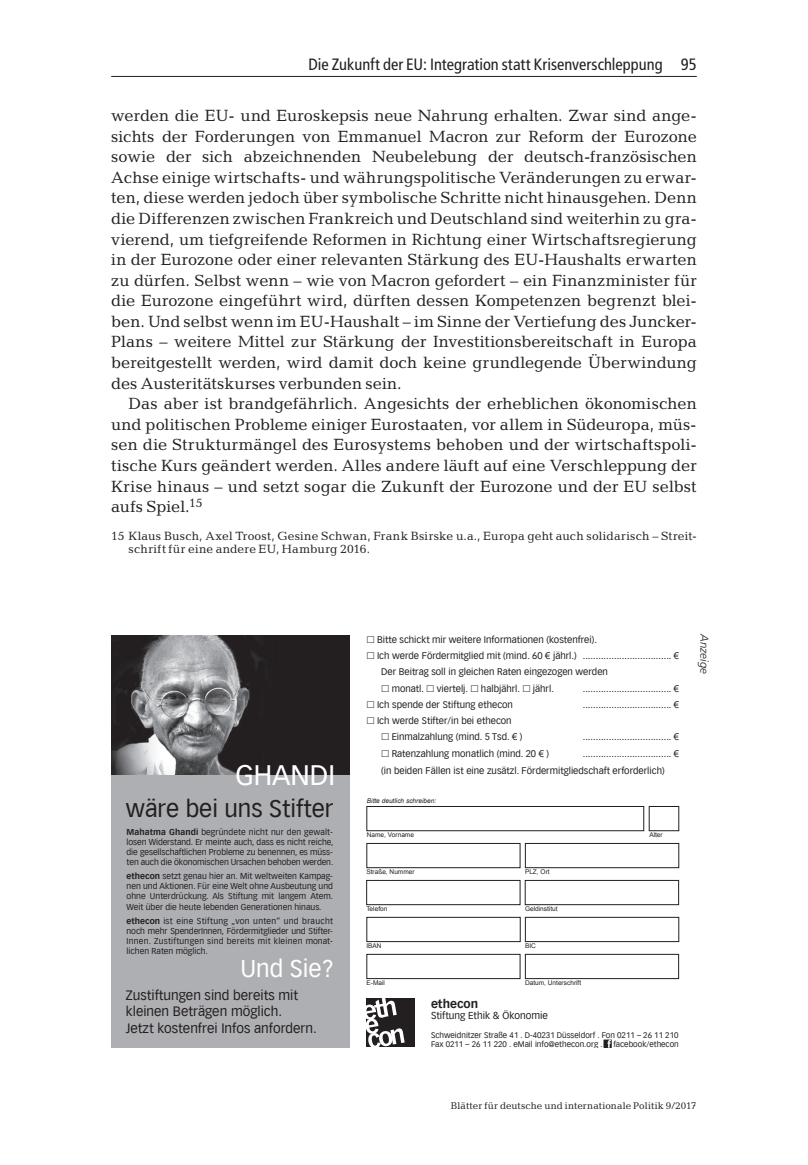
<style>
.page{position:relative;width:808px;height:1165px;background:#fff}
.page>*{position:absolute;margin:0;border:0;box-sizing:border-box;transform-origin:0 0}
.t1{font:27.47px "Vectora LH";color:#fff}
.t2{font:23.62px "Vectora LH";color:#fff}
.t3{font:23.45px "Vectora LH";color:#231f20}
.t4{font:16.45px/20.7px "Candida Std";letter-spacing:.005em;color:#231f20;text-align:justify}
.t5{font:condensed 16.45px "Frutiger LT Std";color:#231f20}
.t6{font:13.3px/16.1px "Vectora LH";color:#231f20}
.t7{font:12.08px/13.8px "Candida Std";letter-spacing:.015em;color:#231f20}
.t8{font:700 11.72px "Vectora LH";color:#231f20}
.t9{font:italic 300 11.38px "Frutiger LT Std";color:#231f20}
.t10{font:9.8px "Candida Std";letter-spacing:.01em;color:#231f20}
.t11{font:9.8px "Vectora LH";color:#231f20}
.t12{font:9.45px/16.3px "Vectora LH";color:#231f20}
.t13{font:8.4px/10px "Vectora LH";color:#231f20;text-align:justify}
.t14{font:7.88px/9.5px "Vectora LH";color:#231f20}
.t15{font:6.48px "Arial";color:#231f20}
.t16{font:italic 6.48px "Arial";color:#231f20}
.s1{font-weight:700}
.s2{font-family:"Arial"}
</style>
<div class="page">
<hr style="left:111px;top:76px;width:586px;height:1px;background:#231f20">
<div style="left:111px;top:635px;width:239px;height:412px;background:#aeafb3"></div>
<img style="left:111px;top:635px;width:239px;height:139px">
<div style="left:366px;top:806px;width:278px;height:25px;border:1px solid #231f20"></div>
<div style="left:649px;top:806px;width:30px;height:25px;border:1px solid #231f20"></div>
<div style="left:366px;top:843px;width:154px;height:25px;border:1px solid #231f20"></div>
<div style="left:366px;top:880px;width:154px;height:25px;border:1px solid #231f20"></div>
<div style="left:366px;top:917px;width:154px;height:25px;border:1px solid #231f20"></div>
<div style="left:525px;top:843px;width:154px;height:25px;border:1px solid #231f20"></div>
<div style="left:525px;top:880px;width:154px;height:25px;border:1px solid #231f20"></div>
<div style="left:525px;top:917px;width:154px;height:25px;border:1px solid #231f20"></div>
<div style="left:525px;top:954px;width:154px;height:25px;border:1px solid #231f20"></div>
<div style="left:366px;top:954px;width:154px;height:25px;border:1px solid #231f20"></div>
<svg style="left:604px;top:1039px;width:8px;height:8px"></svg>
<div style="left:366px;top:998px;width:49px;height:49px;background:#231f20"></div>
<svg style="left:366px;top:998px;width:39px;height:49px"></svg>
<p class="t5" style="left:308px;top:55px;width:390px">Die Zukunft der EU: Integration statt Krisenverschleppung 95</p>
<p class="t4" style="left:111px;top:105px;width:587px">werden die EU- und Euroskepsis neue Nahrung erhalten. Zwar sind ange&shy;sichts der Forderungen von Emmanuel Macron zur Reform der Eurozone sowie der sich abzeichnenden Neubelebung der deutsch-französischen Achse einige wirtschafts- und währungspolitische Veränderungen zu erwar&shy;ten, diese werden jedoch über symbolische Schritte nicht hinausgehen. Denn die Differenzen zwischen Frankreich und Deutschland sind weiterhin zu gra&shy;vierend, um tiefgreifende Reformen in Richtung einer Wirtschaftsregierung in der Eurozone oder einer relevanten Stärkung des EU-Haushalts erwarten zu dürfen. Selbst wenn – wie von Macron gefordert – ein Finanzminister für die Eurozone eingeführt wird, dürften dessen Kompetenzen begrenzt blei&shy;ben. Und selbst wenn im EU-Haushalt – im Sinne der Vertiefung des Juncker-Plans – weitere Mittel zur Stärkung der Investitionsbereitschaft in Europa bereitgestellt werden, wird damit doch keine grundlegende Überwindung des Austeritätskurses verbunden sein.</p>
<p class="t4" style="left:111px;top:393px;width:587px;text-indent:17px">Das aber ist brandgefährlich. Angesichts der erheblichen ökonomischen und politischen Probleme einiger Eurostaaten, vor allem in Südeuropa, müs&shy;sen die Strukturmängel des Eurosystems behoben und der wirtschaftspoli&shy;tische Kurs geändert werden. Alles andere läuft auf eine Verschleppung der Krise hinaus – und setzt sogar die Zukunft der Eurozone und der EU selbst aufs Spiel.<sup>15</sup></p>
<p class="t7" style="left:129px;top:529px;width:569px;text-indent:-17px">15 Klaus Busch, Axel Troost, Gesine Schwan, Frank Bsirske u.a., Europa geht auch solidarisch – Streit&shy;schrift für eine andere EU, Hamburg 2016.</p>
<h1 class="t1" style="left:235px;top:759px;width:101px">GHANDI</h1>
<h3 class="t3" style="left:126px;top:795px;width:209px">wäre bei uns Stifter</h3>
<p class="t13" style="left:127px;top:827px;width:208px"><span class="s1">Mahatma Ghandi</span> begründete nicht nur den gewalt&shy;losen Widerstand. Er meinte auch, dass es nicht reiche, die gesellschaftlichen Probleme zu benennen, es müss&shy;ten auch die ökonomischen Ursachen behoben werden.</p>
<p class="t13" style="left:127px;top:871px;width:208px"><span class="s1">ethecon</span> setzt genau hier an. Mit weltweiten Kampag&shy;nen und Aktionen. Für eine Welt ohne Ausbeutung und ohne Unterdrückung. Als Stiftung mit langem Atem.<br>Weit über die heute lebenden Generationen hinaus.</p>
<p class="t13" style="left:127px;top:916px;width:208px"><span class="s1">ethecon</span> ist eine Stiftung „von unten“ und braucht noch mehr SpenderInnen, Fördermitglieder und Stifter-Innen. Zustiftungen sind bereits mit kleinen monat&shy;lichen Raten möglich.</p>
<h2 class="t2" style="left:240px;top:955px;width:95px">Und Sie?</h2>
<p class="t6" style="left:126px;top:987px;width:192px">Zustiftungen sind bereits mit kleinen Beträgen möglich.<br>Jetzt kostenfrei Infos anfordern.</p>
<p class="t12" style="left:377px;top:631px;width:221px">Bitte schickt mir weitere Informationen (kostenfrei).</p>
<p class="t12" style="left:377px;top:648px;width:303px">Ich werde Fördermitglied mit (mind. 60 <span class="s2">€</span> jährl.) .................................. <span class="s2">€</span></p>
<p class="t12" style="left:381px;top:664px;width:228px">Der Beitrag soll in gleichen Raten eingezogen werden</p>
<p class="t12" style="left:392px;top:680px;width:34px">monatl.</p>
<p class="t12" style="left:437px;top:680px;width:33px">viertelj.</p>
<p class="t12" style="left:481px;top:680px;width:41px">halbjährl.</p>
<p class="t12" style="left:533px;top:680px;width:23px">jährl.</p>
<p class="t12" style="left:582px;top:680px;width:98px">.................................. <span class="s2">€</span></p>
<p class="t12" style="left:377px;top:696px;width:137px">Ich spende der Stiftung ethecon</p>
<p class="t12" style="left:582px;top:696px;width:98px">.................................. <span class="s2">€</span></p>
<p class="t12" style="left:392px;top:713px;width:132px;text-indent:-15px">Ich werde Stifter/in bei ethecon<br>Einmalzahlung (mind. 5 Tsd. <span class="s2">€</span> )</p>
<p class="t12" style="left:582px;top:729px;width:98px">.................................. <span class="s2">€</span></p>
<p class="t12" style="left:392px;top:745px;width:159px">Ratenzahlung monatlich (mind. 20 <span class="s2">€</span> )</p>
<p class="t12" style="left:381px;top:744px;width:299px;line-height:17.7px;text-indent:201px">.................................. <span class="s2">€ </span>(in beiden Fällen ist eine zusätzl. Fördermitgliedschaft erforderlich)</p>
<p class="t16" style="left:367px;top:797px;width:71px">Bitte deutlich schreiben:</p>
<p class="t15" style="left:367px;top:831px;width:49px">Name, Vorname</p>
<p class="t15" style="left:366px;top:867px;width:50px">Straße, Nummer</p>
<p class="t15" style="left:525px;top:867px;width:26px">PLZ, Ort</p>
<p class="t15" style="left:366px;top:905px;width:23px">Telefon</p>
<p class="t15" style="left:525px;top:905px;width:34px">Geldinstitut</p>
<p class="t15" style="left:366px;top:941px;width:17px">IBAN</p>
<p class="t15" style="left:525px;top:941px;width:12px">BIC</p>
<p class="t15" style="left:525px;top:978px;width:58px">Datum, Unterschrift</p>
<p class="t15" style="left:366px;top:978px;width:20px">E-Mail</p>
<p class="t15" style="left:649px;top:831px;width:15px">Alter</p>
<p class="t8" style="left:431px;top:996px;width:49px">ethecon</p>
<p class="t11" style="left:431px;top:1010px;width:118px">Stiftung Ethik &amp; Ökonomie</p>
<p class="t14" style="left:431px;top:1030px;width:249px">Schweidnitzer Straße 41 . D-40231 Düsseldorf . Fon 0211 – 26 11 210<br>Fax 0211 – 26 11 220 . eMail info@ethecon.org .</p>
<p class="t14" style="left:613px;top:1040px;width:67px">facebook/ethecon</p>
<p class="t9" style="left:711px;top:634px;width:41px;rotate:90deg">Anzeige</p>
<p class="t10" style="left:451px;top:1100px;width:247px">Blätter für deutsche und internationale Politik 9/2017</p>
</div>
